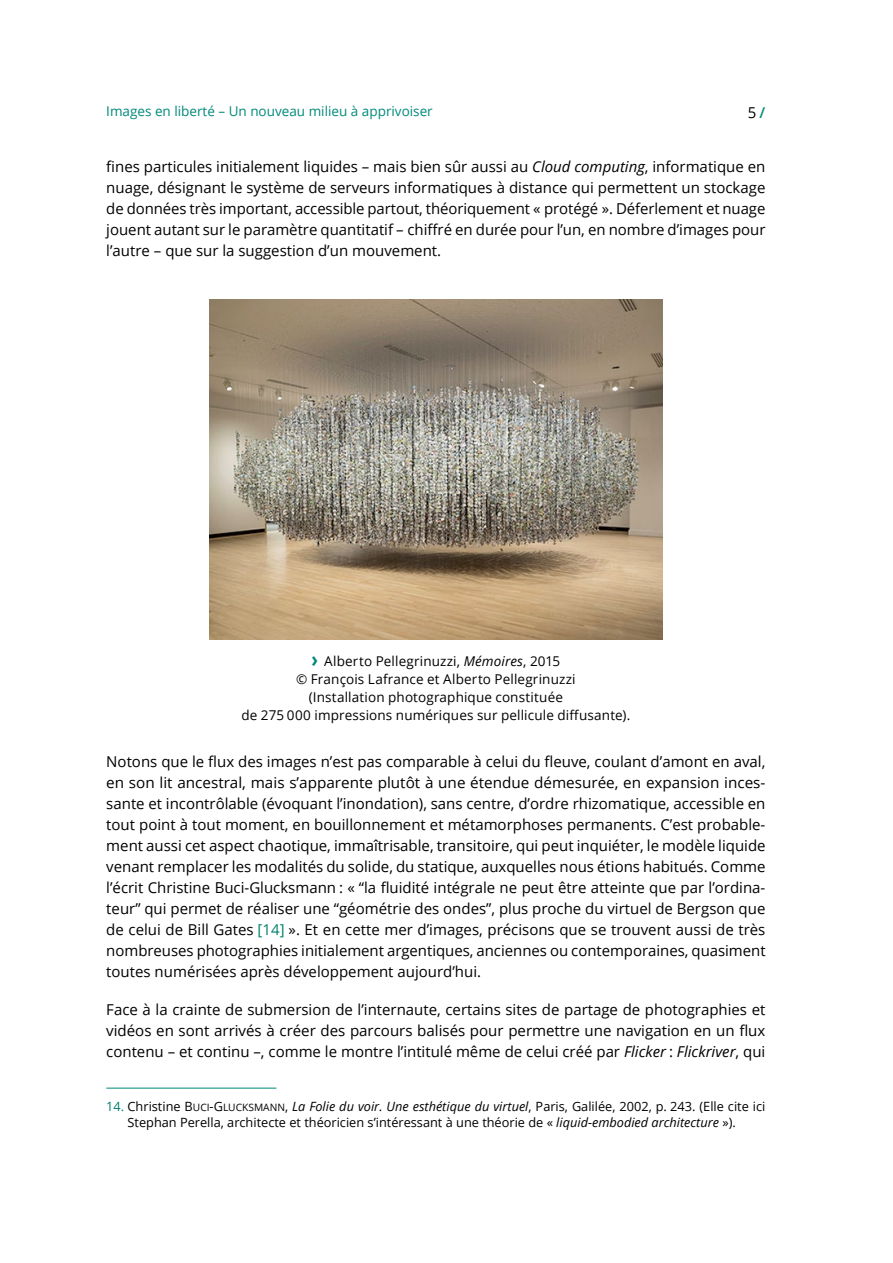
<style>
.page{position:relative;width:893px;height:1263px;background:#fff}
.page>*{position:absolute;margin:0;border:0;box-sizing:border-box;transform-origin:0 0}
.t1{font:15px/21px "Open Sans";color:#000;text-align:justify}
.t2{font:13.5px/18px "Open Sans";letter-spacing:.01em;color:#000;text-align:center}
.t3{font:13.5px "Open Sans";color:#00897a}
.t4{font:12.75px/16.2px "Open Sans";color:#000}
.s1{font-weight:600;color:#00897a}
.s2{font-style:italic}
.s3{font-weight:700;font-size:21.6px;color:#00897a}
.s4{color:#00806d}
.s5{font-family:"Open Sans SC800"}
.s6{font-family:"Open Sans SC800";font-size:10.2px}
</style>
<div class="page">
<img style="left:209px;top:299px;width:453px;height:340px">
<hr style="left:106px;top:1088px;width:170px;height:1px;background:#00897a">
<p class="t3" style="left:106px;top:102px;width:328px">Images en liberté – Un nouveau milieu à apprivoiser</p>
<p class="t1" style="left:748px;top:101px;width:19px">5<span class="s1">/</span></p>
<p class="t1" style="left:106px;top:156px;width:661px">fines particules initialement liquides – mais bien sûr aussi au <span class="s2">Cloud computing</span>, informatique en nuage, désignant le système de serveurs informatiques à distance qui permettent un stockage de données très important, accessible partout, théoriquement « protégé ». Déferlement et nuage jouent autant sur le paramètre quantitatif – chiffré en durée pour l’un, en nombre d’images pour l’autre – que sur la suggestion d’un mouvement.</p>
<p class="t2" style="left:241px;top:652px;width:390px"><span class="s3">›</span> Alberto Pellegrinuzzi, <span class="s2">Mémoires</span>, 2015<br>© François Lafrance et Alberto Pellegrinuzzi<br>(Installation photographique constituée<br>de 275 000 impressions numériques sur pellicule diffusante).</p>
<p class="t1" style="left:106px;top:750px;width:661px">Notons que le flux des images n’est pas comparable à celui du fleuve, coulant d’amont en aval, en son lit ancestral, mais s’apparente plutôt à une étendue démesurée, en expansion inces&shy;sante et incontrôlable (évoquant l’inondation), sans centre, d’ordre rhizomatique, accessible en tout point à tout moment, en bouillonnement et métamorphoses permanents. C’est probable&shy;ment aussi cet aspect chaotique, immaîtrisable, transitoire, qui peut inquiéter, le modèle liquide venant remplacer les modalités du solide, du statique, auxquelles nous étions habitués. Comme l’écrit Christine Buci-Glucksmann : « “la fluidité intégrale ne peut être atteinte que par l’ordina&shy;teur” qui permet de réaliser une “géométrie des ondes”, plus proche du virtuel de Bergson que de celui de Bill Gates <span class="s4">[14]</span> ». Et en cette mer d’images, précisons que se trouvent aussi de très nombreuses photographies initialement argentiques, anciennes ou contemporaines, quasiment toutes numérisées après développement aujourd’hui.</p>
<p class="t1" style="left:106px;top:998px;width:661px">Face à la crainte de submersion de l’internaute, certains sites de partage de photographies et vidéos en sont arrivés à créer des parcours balisés pour permettre une navigation en un flux contenu – et continu –, comme le montre l’intitulé même de celui créé par <span class="s2">Flicker</span> : <span class="s2">Flickriver</span>, qui</p>
<p class="t4" style="left:128px;top:1098px;width:639px;text-indent:-21px"><span class="s4">14.</span> Christine <span class="s5">B</span><span class="s6">UCI</span><span class="s5">-G</span> <span class="s6">LUCKSMANN</span>, <span class="s2">La Folie du voir. Une esthétique du virtuel</span>, Paris, Galilée, 2002, p. 243. (Elle cite ici<br>Stephan Perella, architecte et théoricien s’intéressant à une théorie de « <span class="s2">liquid-embodied architecture</span> »).</p>
</div>
